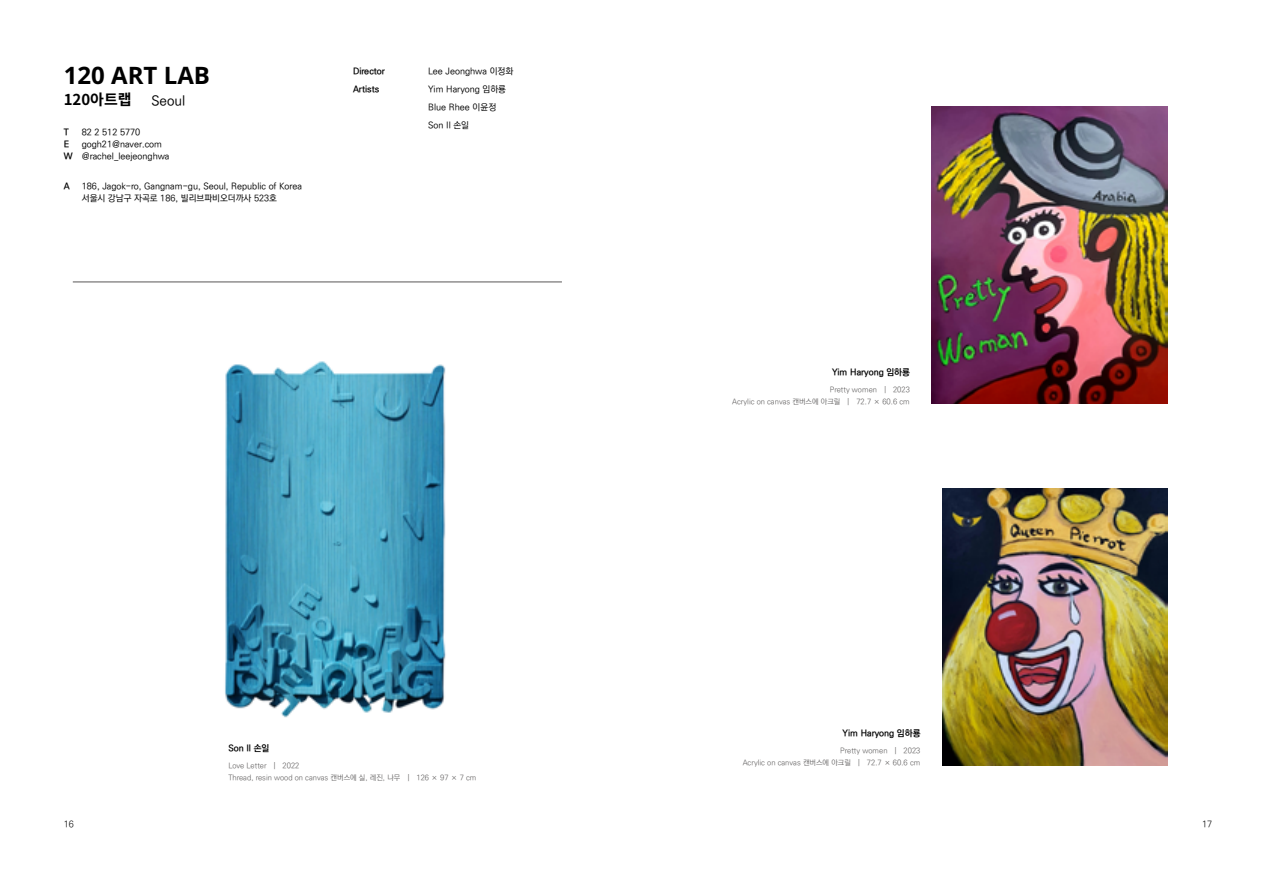
<style>
.page{position:relative;width:1276px;height:893px;background:#fff}
.page>*{position:absolute;margin:0;border:0;box-sizing:border-box;transform-origin:0 0}
.t1{font:700 24px "Noto Sans";color:#000}
.t2{font:700 15px "Noto Sans KR";color:#000}
.t3{font:500 13.5px "Ko Pub Dotum";color:#000}
.t4{font:500 9px "Ko Pub Dotum";color:#000}
.t5{font:700 9px "Ko Pub Dotum";color:#000}
.t6{font:300 9px "Ko Pub Dotum";color:#000}
.t7{font:300 7.5px "Ko Pub Dotum";color:#595757}
</style>
<div class="page">
<hr style="left:73px;top:282px;width:489px;height:1px;background:#595757">
<img style="left:225px;top:361px;width:221px;height:357px">
<img style="left:942px;top:488px;width:225px;height:277px">
<img style="left:931px;top:106px;width:236px;height:298px">
<p class="t1" style="left:64px;top:62px;width:148px">120 ART LAB</p>
<p class="t2" style="left:64px;top:91px;width:69px">120아트랩</p>
<p class="t3" style="left:151px;top:95px;width:35px">Seoul</p>
<p class="t5" style="left:64px;top:127px;width:6px">T</p>
<p class="t5" style="left:64px;top:139px;width:7px">E</p>
<p class="t5" style="left:64px;top:151px;width:10px">W</p>
<p class="t5" style="left:64px;top:182px;width:7px">A</p>
<p class="t4" style="left:82px;top:128px;width:60px">82 2 512 5770</p>
<p class="t4" style="left:82px;top:140px;width:82px">gogh21@naver.com</p>
<p class="t4" style="left:82px;top:152px;width:89px">@rachel_leejeonghwa</p>
<p class="t4" style="left:82px;top:182px;width:222px">186, Jagok-ro, Gangnam-gu, Seoul, Republic of Korea</p>
<p class="t4" style="left:82px;top:194px;width:197px">서울시 강남구 자곡로 186, 빌리브파비오더까사 523호</p>
<p class="t5" style="left:353px;top:67px;width:33px">Director</p>
<p class="t5" style="left:353px;top:85px;width:28px">Artists</p>
<p class="t4" style="left:428px;top:67px;width:87px">Lee Jeonghwa 이정화</p>
<p class="t4" style="left:428px;top:85px;width:79px">Yim Haryong 임하룡</p>
<p class="t4" style="left:428px;top:103px;width:70px">Blue Rhee 이윤정</p>
<p class="t4" style="left:428px;top:121px;width:42px">Son Il 손일</p>
<p class="t5" style="left:228px;top:744px;width:42px">Son Il 손일</p>
<p class="t7" style="left:228px;top:762px;width:73px">Love Letter | 2022</p>
<p class="t7" style="left:228px;top:774px;width:250px">Thread, resin wood on canvas 캔버스에 실, 레진, 나무 | 126 × 97 × 7 cm</p>
<p class="t5" style="left:832px;top:367px;width:79px">Yim Haryong 임하룡</p>
<p class="t7" style="left:830px;top:385px;width:82px">Pretty women | 2023</p>
<p class="t7" style="left:732px;top:397px;width:179px">Acrylic on canvas 캔버스에 아크릴 | 72.7 × 60.6 cm</p>
<p class="t5" style="left:842px;top:729px;width:79px">Yim Haryong 임하룡</p>
<p class="t7" style="left:840px;top:747px;width:82px">Pretty women | 2023</p>
<p class="t7" style="left:742px;top:759px;width:179px">Acrylic on canvas 캔버스에 아크릴 | 72.7 × 60.6 cm</p>
<p class="t6" style="left:64px;top:820px;width:12px">16</p>
<p class="t6" style="left:1202px;top:820px;width:12px">17</p>
</div>
